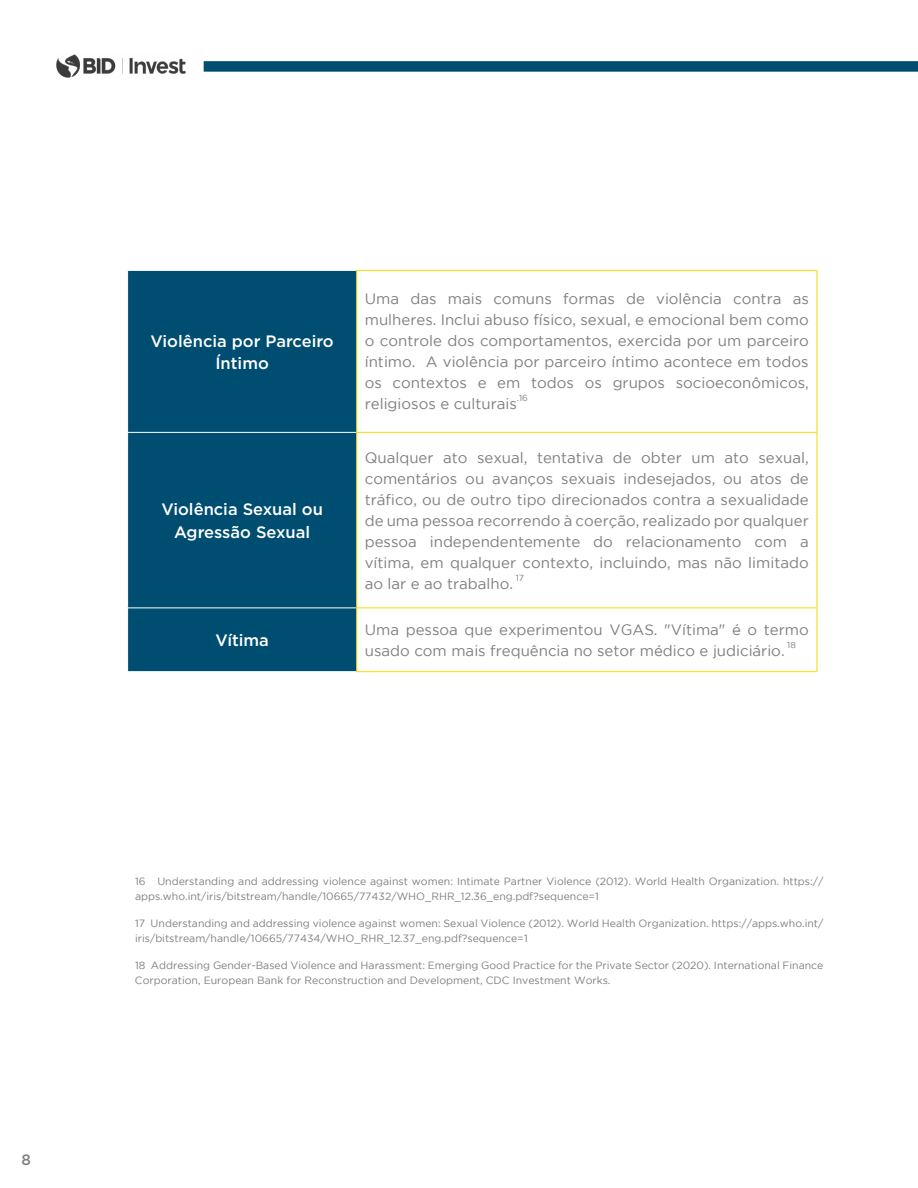
<style>
.page{position:relative;width:918px;height:1188px;background:#fff}
.page>*{position:absolute;margin:0;border:0;box-sizing:border-box;transform-origin:0 0}
.t1{font:500 16.5px/22.8px "Gotham";color:#fff;text-align:center}
.t2{font:15px/21px "Gotham";color:#7f7f7f;text-align:justify}
.t3{font:500 15px "Gotham";color:#7f7f7f}
.t4{font:10.5px/15px "Gotham";color:#7f7f7f}
.t5{font:8.7px "Gotham";color:#7f7f7f}
</style>
<div class="page">
<div style="left:128px;top:271px;width:228px;height:400px;background:#004d72"></div>
<hr style="left:127px;top:432px;width:229px;height:1px;background:#fff">
<hr style="left:127px;top:608px;width:229px;height:1px;background:#fff">
<hr style="left:356px;top:270px;width:461px;height:1px;background:#fdda00">
<hr style="left:356px;top:271px;width:1px;height:161px;background:#fdda00">
<hr style="left:817px;top:271px;width:1px;height:161px;background:#fdda00">
<hr style="left:356px;top:432px;width:461px;height:1px;background:#fdda00">
<hr style="left:356px;top:433px;width:1px;height:175px;background:#fdda00">
<hr style="left:817px;top:433px;width:1px;height:175px;background:#fdda00">
<hr style="left:356px;top:608px;width:461px;height:1px;background:#fdda00">
<hr style="left:356px;top:608px;width:1px;height:63px;background:#fdda00">
<hr style="left:817px;top:608px;width:1px;height:63px;background:#fdda00">
<hr style="left:356px;top:671px;width:461px;height:1px;background:#fdda00">
<img style="left:56px;top:54px;width:130px;height:24px">
<div style="left:204px;top:61px;width:714px;height:11px;background:#004d72"></div>
<p class="t3" style="left:22px;top:1150px;width:11px">8</p>
<p class="t1" style="left:151px;top:329px;width:185px">Violência por Parceiro<br>Íntimo</p>
<p class="t1" style="left:161px;top:498px;width:163px">Violência Sexual ou<br>Agressão Sexual</p>
<p class="t2" style="left:365px;top:288px;width:446px">Uma das mais comuns formas de violência contra as mulheres. Inclui abuso físico, sexual, e emocional bem como o controle dos comportamentos, exercida por um parceiro íntimo. A violência por parceiro íntimo acontece em todos os contextos e em todos os grupos socioeconômicos, religiosos e culturais</p>
<p class="t5" style="left:517px;top:393px;width:12px">.16</p>
<p class="t2" style="left:365px;top:447px;width:446px">Qualquer ato sexual, tentativa de obter um ato sexual, comentários ou avanços sexuais indesejados, ou atos de tráfico, ou de outro tipo direcionados contra a sexualidade de uma pessoa recorrendo à coerção, realizado por qualquer pessoa independentemente do relacionamento com a vítima, em qualquer contexto, incluindo, mas não limitado ao lar e ao trabalho.</p>
<p class="t5" style="left:516px;top:573px;width:10px">17</p>
<p class="t1" style="left:215px;top:629px;width:55px">Vítima</p>
<p class="t2" style="left:365px;top:619px;width:446px">Uma pessoa que experimentou VGAS. "Vítima" é o termo usado com mais frequência no setor médico e judiciário.</p>
<p class="t5" style="left:787px;top:640px;width:10px">18</p>
<p class="t4" style="left:135px;top:874px;width:690px">16 Understanding and addressing violence against women: Intimate Partner Violence (2012). World Health Organization. https:// apps.who.int/iris/bitstream/handle/10665/77432/WHO_RHR_12.36_eng.pdf?sequence=1</p>
<p class="t4" style="left:135px;top:916px;width:690px">17 Understanding and addressing violence against women: Sexual Violence (2012). World Health Organization. https://apps.who.int/ iris/bitstream/handle/10665/77434/WHO_RHR_12.37_eng.pdf?sequence=1</p>
<p class="t4" style="left:135px;top:958px;width:690px">18 Addressing Gender-Based Violence and Harassment: Emerging Good Practice for the Private Sector (2020). International Finance<br>Corporation, European Bank for Reconstruction and Development, CDC Investment Works.</p>
</div>
